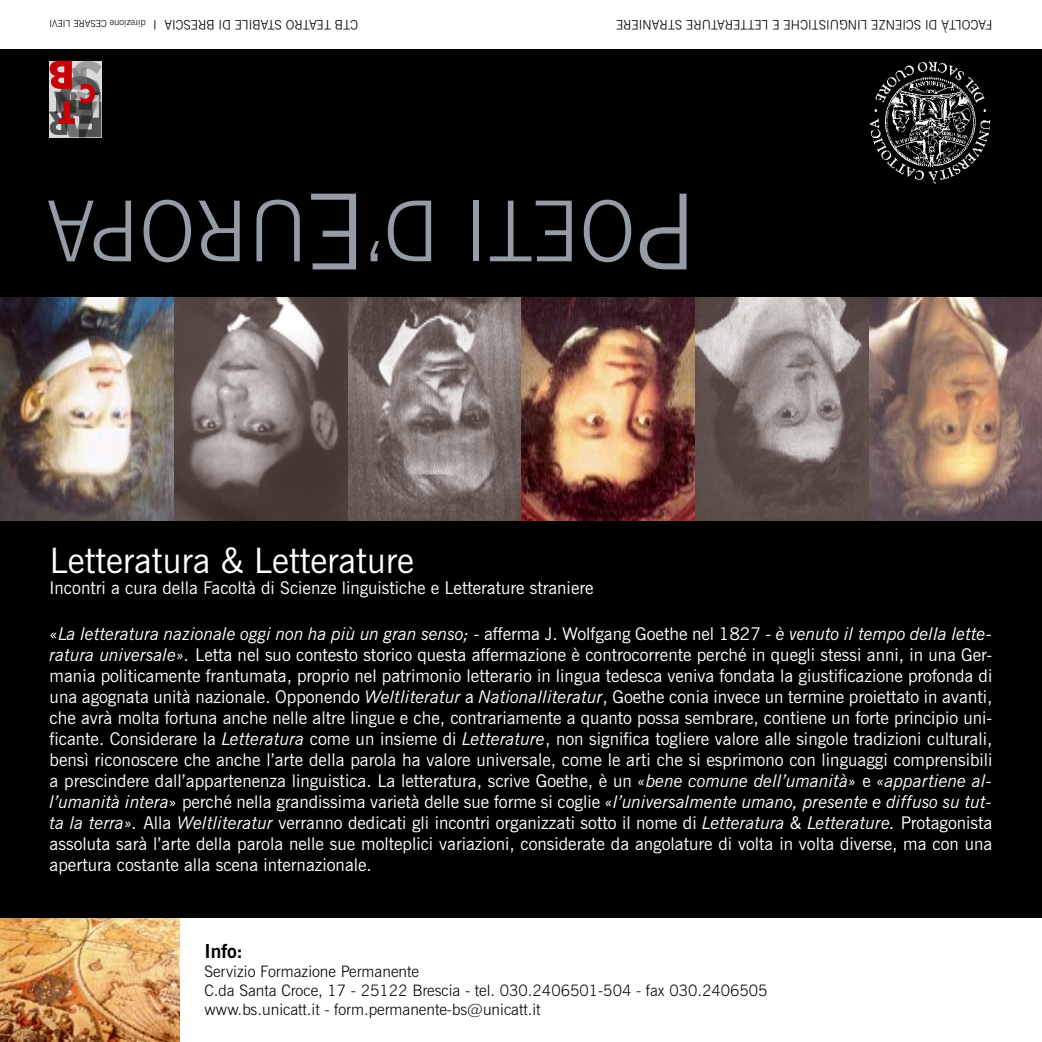
<style>
.page{position:relative;width:1042px;height:1042px;background:#fff}
.page>*{position:absolute;margin:0;border:0;box-sizing:border-box;transform-origin:0 0}
.t1{font:300 105px "News Gothic BT";color:#969ca5}
.t2{font:300 84px "News Gothic BT";color:#969ca5}
.t3{font:35px "News Gothic BT";color:#fff}
.t4{font:700 19.25px "News Gothic BT";color:#000}
.t5{font:17.5px/21px "News Gothic BT";color:#fff;text-align:justify}
.t6{font:300 15.75px/18.9px "News Gothic BT";color:#000}
.t7{font:300 13.12px "News Gothic BT";color:#000}
.t8{font:300 9.62px "News Gothic BT";color:#000}
.s1{font-style:italic}
</style>
<div class="page">
<img style="left:0;top:918px;width:180px;height:124px">
<div style="left:0;top:50px;width:1042px;height:868px;background:#000"></div>
<img style="left:0;top:298px;width:1042px;height:223px">
<svg style="left:50px;top:61px;width:51px;height:76px;background:#916566"></svg>
<img style="left:869px;top:61px;width:122px;height:123px">
<p class="t8" style="left:58px;top:29px;width:7px;rotate:-180deg">IV</p>
<p class="t8" style="left:70px;top:29px;width:5px;rotate:-180deg">LIE</p>
<p class="t8" style="left:96px;top:29px;width:12px;rotate:-180deg">A R ES</p>
<p class="t8" style="left:146px;top:29px;width:46px;rotate:-180deg">direzione CE</p>
<p class="t7" style="left:157px;top:32px;width:5px;rotate:-180deg">l</p>
<p class="t7" style="left:358px;top:32px;width:195px;rotate:-180deg">ctb teatro s tabile di bres cia</p>
<p class="t7" style="left:992px;top:32px;width:378px;rotate:-180deg">Facoltà di Scienze linguis tiche e L etterature s traniere</p>
<h2 class="t2" style="left:308px;top:281px;width:263px;rotate:-180deg">uro ap</h2>
<h1 class="t1" style="left:366px;top:294px;width:47px;rotate:-180deg">E</h1>
<h2 class="t2" style="left:635px;top:281px;width:271px;rotate:-180deg">oeti d’</h2>
<h1 class="t1" style="left:697px;top:294px;width:63px;rotate:-180deg">P</h1>
<h3 class="t3" style="left:50px;top:539px;width:366px">Letteratura &amp; Letterature</h3>
<p class="t5" style="left:50px;top:577px;width:545px">Incontri a cura della Facoltà di Scienze linguistiche e Letterature straniere</p>
<p class="t5" style="left:50px;top:623px;width:944px">«<span class="s1">La letteratura nazionale oggi non ha più un gran senso;</span> - afferma J. Wolfgang Goethe nel 1827 - <span class="s1">è venuto il tempo della lette&shy;ratura universale».</span> Letta nel suo contesto storico questa affermazione è controcorrente perché in quegli stessi anni, in una Ger&shy;mania politicamente frantumata, proprio nel patrimonio letterario in lingua tedesca veniva fondata la giustificazione profonda di una agognata unità nazionale. Opponendo <span class="s1">Weltliteratur</span> a <span class="s1">Nationalliteratur</span>, Goethe conia invece un termine proiettato in avanti, che avrà molta fortuna anche nelle altre lingue e che, contrariamente a quanto possa sembrare, contiene un forte principio uni&shy;ficante. Considerare la <span class="s1">Letteratura</span> come un insieme di <span class="s1">Letterature</span>, non significa togliere valore alle singole tradizioni culturali, bensì riconoscere che anche l’arte della parola ha valore universale, come le arti che si esprimono con linguaggi comprensibili a prescindere dall’appartenenza linguistica. La letteratura, scrive Goethe, è un <span class="s1">«bene comune dell’umanità»</span> e <span class="s1">«appartiene al&shy;l’umanità intera»</span> perché nella grandissima varietà delle sue forme si coglie <span class="s1">«l’universalmente umano, presente e diffuso su tut&shy;ta la terra».</span> Alla <span class="s1">Weltliteratur</span> verranno dedicati gli incontri organizzati sotto il nome di <span class="s1">Letteratura &amp; Letterature.</span> Protagonista assoluta sarà l’arte della parola nelle sue molteplici variazioni, considerate da angolature di volta in volta diverse, ma con una apertura costante alla scena internazionale.</p>
<p class="t4" style="left:204px;top:939px;width:40px">Info:</p>
<p class="t6" style="left:204px;top:962px;width:565px">Servizio Formazione Permanente<br>C.da Santa Croce, 17 - 25122 Brescia - tel. 030.2406501-504 - fax 030.2406505 www.bs.unicatt.it - form.permanente-bs@unicatt.it</p>
</div>
